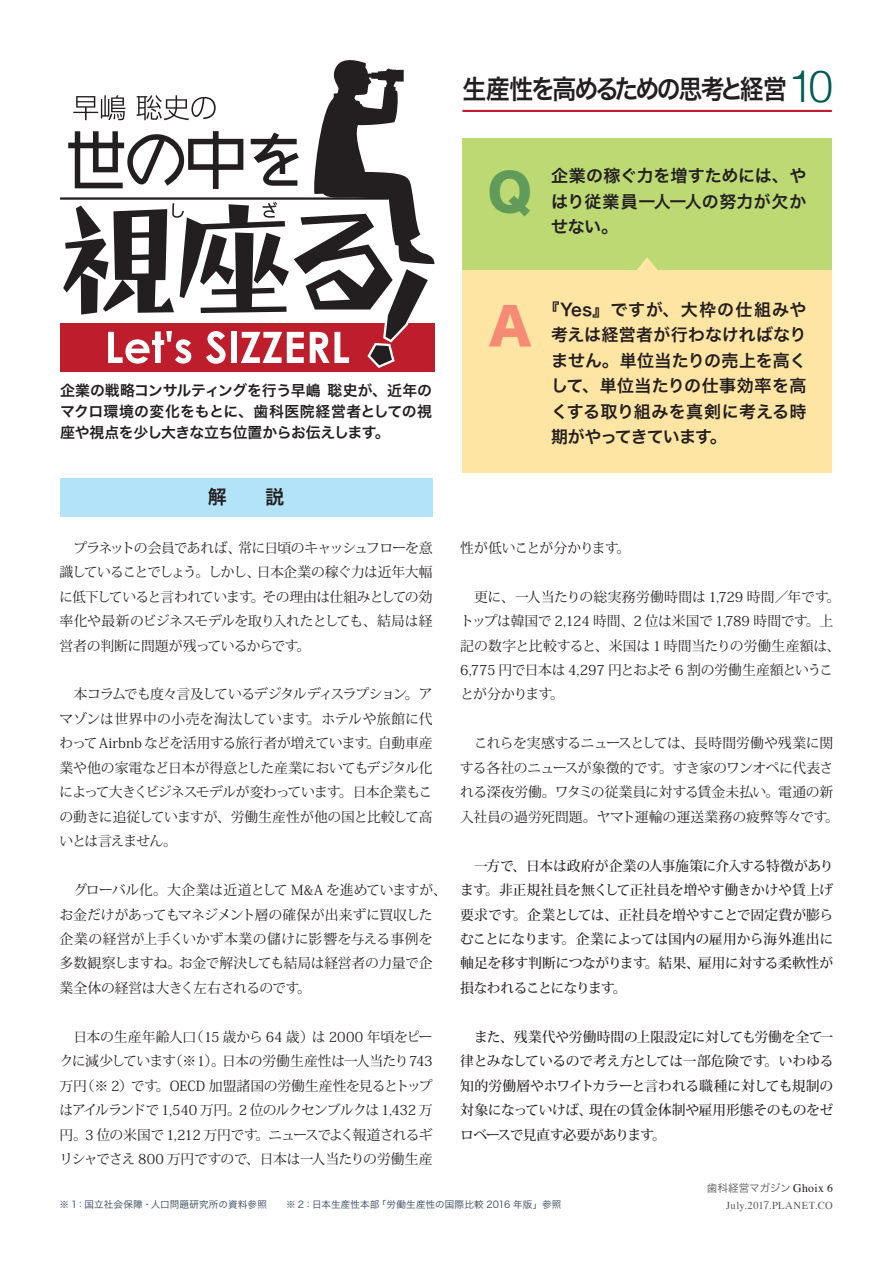
<style>
.page{position:relative;width:893px;height:1263px;background:#fff}
.page>*{position:absolute;margin:0;border:0;box-sizing:border-box;transform-origin:0 0}
.t1{font:49.95px "Hira Kaku Std W8";color:#619b5a}
.t2{font:49.95px "Hira Kaku Std W8";color:#f58b74}
.t3{font:26.55px "Hira Kaku Pro W6";letter-spacing:-.1em;color:#231f20;scale:.9 1}
.t4{font:19.2px "Hira Kaku Pro W6";color:#231f20}
.t5{font:16.95px/25.5px "Hira Kaku Pro W6";letter-spacing:-.005em;color:#231f20;text-align:justify}
.t6{font:14.85px/21.3px "Hira Kaku Pro W6";letter-spacing:-.015em;color:#231f20;text-align:justify}
.t7{font:13.8px/24.5px "Koz Min Std";letter-spacing:-.025em;color:#231f20;text-align:justify}
.t8{font:500 13.8px/24.5px "Koz Min Std";letter-spacing:-.03em;color:#231f20;text-align:justify}
.t9{font:13.8px "Koz Min Std";letter-spacing:-.045em;color:#231f20}
.t10{font:10.65px "Times";letter-spacing:.04em;color:#57585a}
.t11{font:10.65px "Hira Kaku Pro W3";letter-spacing:-.015em;color:#57585a}
.t12{font:9.6px "Hira Kaku Pro W3";letter-spacing:.01em;color:#304459}
.s1{font-family:"Helvetica";font-weight:300;font-size:44.7px;color:#015c54}
.s2{font-family:"Times";font-size:11.7px;color:#231f20}
.s3{font-family:"Koz Min Pro"}
</style>
<div class="page">
<div style="left:462px;top:138px;width:370px;height:133px;background:#bdd974"></div>
<div style="left:462px;top:270px;width:370px;height:203px;background:#ffe5a3"></div>
<div style="left:60px;top:478px;width:372px;height:38px;background:#b3e3f9"></div>
<svg style="left:637px;top:257px;width:21px;height:13px"></svg>
<hr style="left:462px;top:110px;width:370px;height:2px;background:#be1d2c">
<div style="left:60px;top:323px;width:374px;height:49px;background:#be1d2c"></div>
<hr style="left:60px;top:197px;width:329px;height:3px;background:#231f20">
<svg style="left:63px;top:60px;width:371px;height:308px"></svg>
<h2 class="t3" style="left:462px;top:65px;width:413px">生産性を高めるための思考と経営<span class="s1">10</span></h2>
<h1 class="t1" style="left:488px;top:165px;width:46px">Q</h1>
<p class="t5" style="left:551px;top:162px;width:257px">企業の稼ぐ力を増すためには、やはり従業員一人一人の努力が欠かせない。</p>
<p class="t6" style="left:60px;top:379px;width:374px">企業の戦略コンサルティングを行う早嶋 聡史が、近年のマクロ環境の変化をもとに、歯科医院経営者としての視座や視点を少し大きな立ち位置からお伝えします。</p>
<h3 class="t4" style="left:208px;top:480px;width:78px">解　　説</h3>
<p class="t7" style="left:60px;top:536px;width:375px;text-indent:14px">プラネットの会員であれば、常に日頃のキャッシュフローを意識していることでしょう。しかし、日本企業の稼ぐ力は近年大幅に低下していると言われています。その理由は仕組みとしての効率化や最新のビジネスモデルを取り入れたとしても、結局は経営者の判断に問題が残っているからです。</p>
<p class="t7" style="left:60px;top:682px;width:375px;text-indent:14px">本コラムでも度々言及しているデジタルディスラプション。アマゾンは世界中の小売を淘汰しています。ホテルや旅館に代わってAirbnb などを活用する旅行者が増えています。自動車産業や他の家電など日本が得意とした産業においてもデジタル化によって大きくビジネスモデルが変わっています。日本企業もこの動きに追従していますが、労働生産性が他の国と比較して高いとは言えません。</p>
<p class="t7" style="left:60px;top:878px;width:388px;text-align:left;text-indent:14px">グローバル化。大企業は近道として M&amp;A を進めていますが、お金だけがあってもマネジメント層の確保が出来ずに買収した企業の経営が上手くいかず本業の儲けに影響を与える事例を多数観察しますね。お金で解決しても結局は経営者の力量で企業全体の経営は大きく左右されるのです。</p>
<p class="t7" style="left:60px;top:1025px;width:375px;text-indent:14px">日本の生産年齢人口（15 歳から 64 歳）は 2000 年頃をピークに減少しています（※1）。日本の労働生産性は一人当たり743万円（※ 2）です。OECD 加盟諸国の労働生産性を見るとトップはアイルランドで 1,540 万円。2 位のルクセンブルクは 1,432 万円。3 位の米国で 1,212 万円です。ニュースでよく報道されるギリシャでさえ 800 万円ですので、日本は一人当たりの労働生産</p>
<h1 class="t2" style="left:488px;top:298px;width:45px">A</h1>
<p class="t5" style="left:551px;top:296px;width:257px;text-indent:-9px">『Yes』ですが、大枠の仕組みや考えは経営者が行わなければなりません。単位当たりの売上を高くして、単位当たりの仕事効率を高くする取り組みを真剣に考える時期がやってきています。</p>
<p class="t9" style="left:460px;top:539px;width:172px">性が低いことが分かります。</p>
<p class="t7" style="left:460px;top:584px;width:382px;text-align:left;text-indent:14px">更に、一人当たりの総実務労働時間は 1,729 時間／年です。トップは韓国で 2,124 時間、2 位は米国で 1,789 時間です。上記の数字と比較すると、米国は 1 時間当たりの労働生産額は、<br>6,775 円で日本は 4,297 円とおよそ 6 割の労働生産額ということが分かります。</p>
<p class="t7" style="left:460px;top:731px;width:380px;text-align:left;text-indent:14px">これらを実感するニュースとしては、長時間労働や残業に関する各社のニュースが象徴的です。すき家のワンオペに代表される深夜労働。ワタミの従業員に対する賃金未払い。電通の新入社員の過労死問題。ヤマト運輸の運送業務の疲弊等々です。</p>
<p class="t8" style="left:460px;top:853px;width:375px;text-indent:14px">一方で、日本は政府が企業の人事施策に介入する特徴があります。非正規社員を無くして正社員を増やす働きかけや賃上げ要求です。企業としては、正社員を増やすことで固定費が膨らむことになります。企業によっては国内の雇用から海外進出に軸足を移す判断につながります。結果、雇用に対する柔軟性が損なわれることになります。</p>
<p class="t8" style="left:460px;top:1024px;width:375px;text-indent:14px">また、残業代や労働時間の上限設定に対しても労働を全て一律とみなしているので考え方としては一部危険です。いわゆる知的労働層やホワイトカラーと言われる職種に対しても規制の対象になっていけば、現在の賃金体制や雇用形態そのものをゼロベースで見直す必要があります。</p>
<p class="t12" style="left:60px;top:1196px;width:503px">※ 1：国立社会保障・人口問題研究所の資料参照　　※ 2：日本生産性本部「労働生産性の国際比較 2016 年版」参照</p>
<p class="t11" style="left:707px;top:1179px;width:128px">歯科経営マガジン <span class="s2">Ghoix 6</span></p>
<p class="t10" style="left:726px;top:1201px;width:108px">July.201<span class="s3">7</span>.PLANET.CO</p>
</div>
